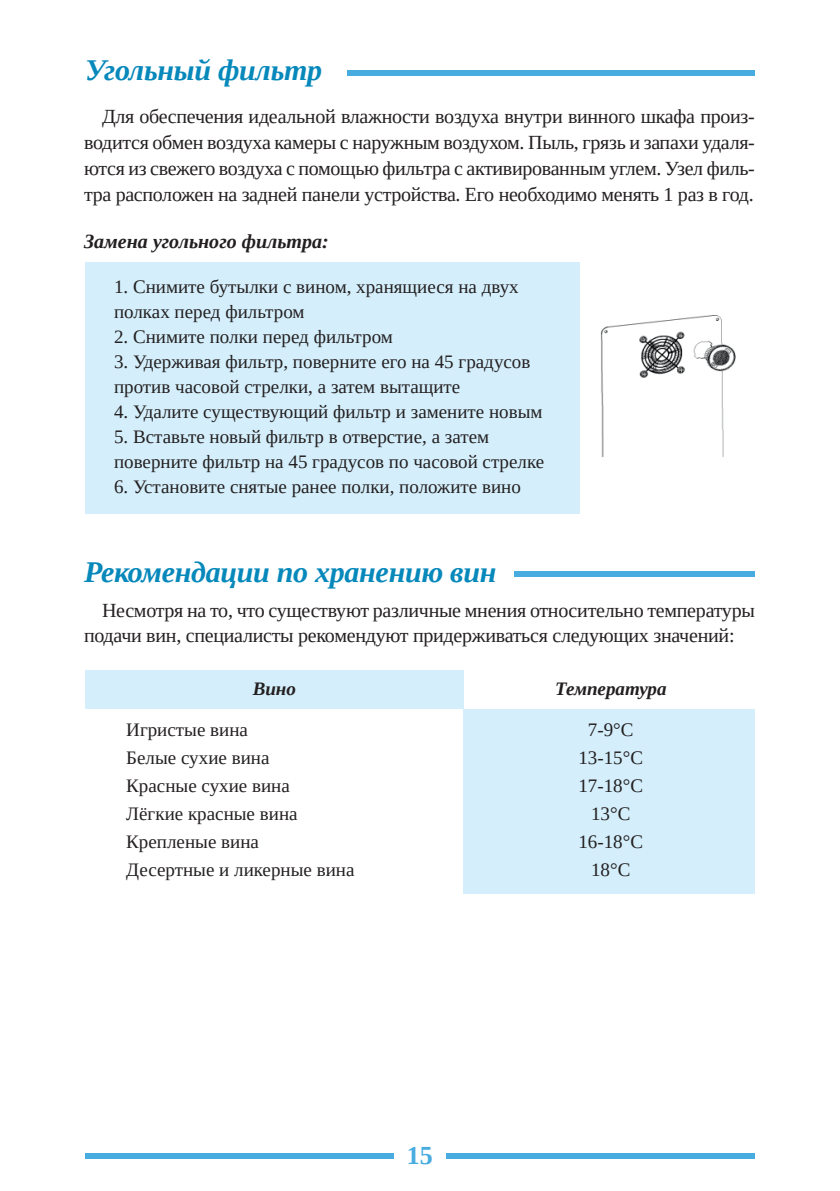
<style>
.page{position:relative;width:840px;height:1191px;background:#fff}
.page>*{position:absolute;margin:0;border:0;box-sizing:border-box;transform-origin:0 0}
.t1{font:italic 700 30px "Liberation Serif";letter-spacing:-.01em;color:#0688bb}
.t2{font:700 26px "Liberation Serif";color:#48ace0}
.t3{font:20px/26px "Liberation Serif";letter-spacing:-.015em;color:#231f20;text-align:justify}
.t4{font:italic 700 20px "Liberation Serif";color:#231f20}
.t5{font:19px/28px "Liberation Serif";color:#231f20}
.t6{font:italic 700 19px "Liberation Serif";color:#231f20}
</style>
<div class="page">
<div style="left:85px;top:1152px;width:308px;height:6px;background:#48ace0"></div>
<div style="left:446px;top:1152px;width:308px;height:6px;background:#48ace0"></div>
<div style="left:347px;top:70px;width:407px;height:6px;background:#48ace0"></div>
<div style="left:513px;top:571px;width:241px;height:6px;background:#48ace0"></div>
<div style="left:85px;top:262px;width:495px;height:251px;background:#d4effb"></div>
<div style="left:85px;top:670px;width:378px;height:39px;background:#d4effb"></div>
<div style="left:463px;top:709px;width:291px;height:184px;background:#d4effb"></div>
<img style="left:600px;top:315px;width:136px;height:143px">
<h1 class="t1" style="left:85px;top:51px;width:238px">Угольный фильтр</h1>
<p class="t3" style="left:84px;top:104px;width:672px;text-indent:18px">Для обеспечения идеальной влажности воздуха внутри винного шкафа произ&shy;водится обмен воздуха камеры с наружным воздухом. Пыль, грязь и запахи удаля&shy;ются из свежего воздуха с помощью фильтра с активированным углем. Узел филь&shy;тра расположен на задней панели устройства. Его необходимо менять 1 раз в год.</p>
<p class="t4" style="left:84px;top:228px;width:246px">Замена угольного фильтра:</p>
<p class="t5" style="left:114px;top:274px;width:406px;line-height:25px">1. Снимите бутылки с вином, хранящиеся на двух полках перед фильтром</p>
<p class="t5" style="left:114px;top:322px;width:280px">2. Снимите полки перед фильтром</p>
<p class="t5" style="left:114px;top:349px;width:417px;line-height:25px">3. Удерживая фильтр, поверните его на 45 градусов против часовой стрелки, а затем вытащите</p>
<p class="t5" style="left:114px;top:397px;width:430px">4. Удалите существующий фильтр и замените новым</p>
<p class="t5" style="left:114px;top:424px;width:431px;line-height:25px">5. Вставьте новый фильтр в отверстие, а затем поверните фильтр на 45 градусов по часовой стрелке</p>
<p class="t5" style="left:114px;top:472px;width:408px">6. Установите снятые ранее полки, положите вино</p>
<h1 class="t1" style="left:84px;top:552px;width:413px">Рекомендации по хранению вин</h1>
<p class="t3" style="left:84px;top:598px;width:672px;line-height:25px;text-indent:18px">Несмотря на то, что существуют различные мнения относительно температуры подачи вин, специалисты рекомендуют придерживаться следующих значений:</p>
<p class="t6" style="left:252px;top:676px;width:45px">Вино</p>
<p class="t6" style="left:555px;top:676px;width:113px">Температура</p>
<p class="t5" style="left:126px;top:715px;width:229px">Игристые вина<br>Белые сухие вина<br>Красные сухие вина<br>Лёгкие красные вина<br>Крепленые вина<br>Десертные и ликерные вина</p>
<p class="t5" style="left:578px;top:715px;width:66px;text-align:center">7-9°С<br>13-15°С<br>17-18°С<br>13°С<br>16-18°С<br>18°С</p>
<h2 class="t2" style="left:407px;top:1138px;width:27px">15</h2>
</div>
